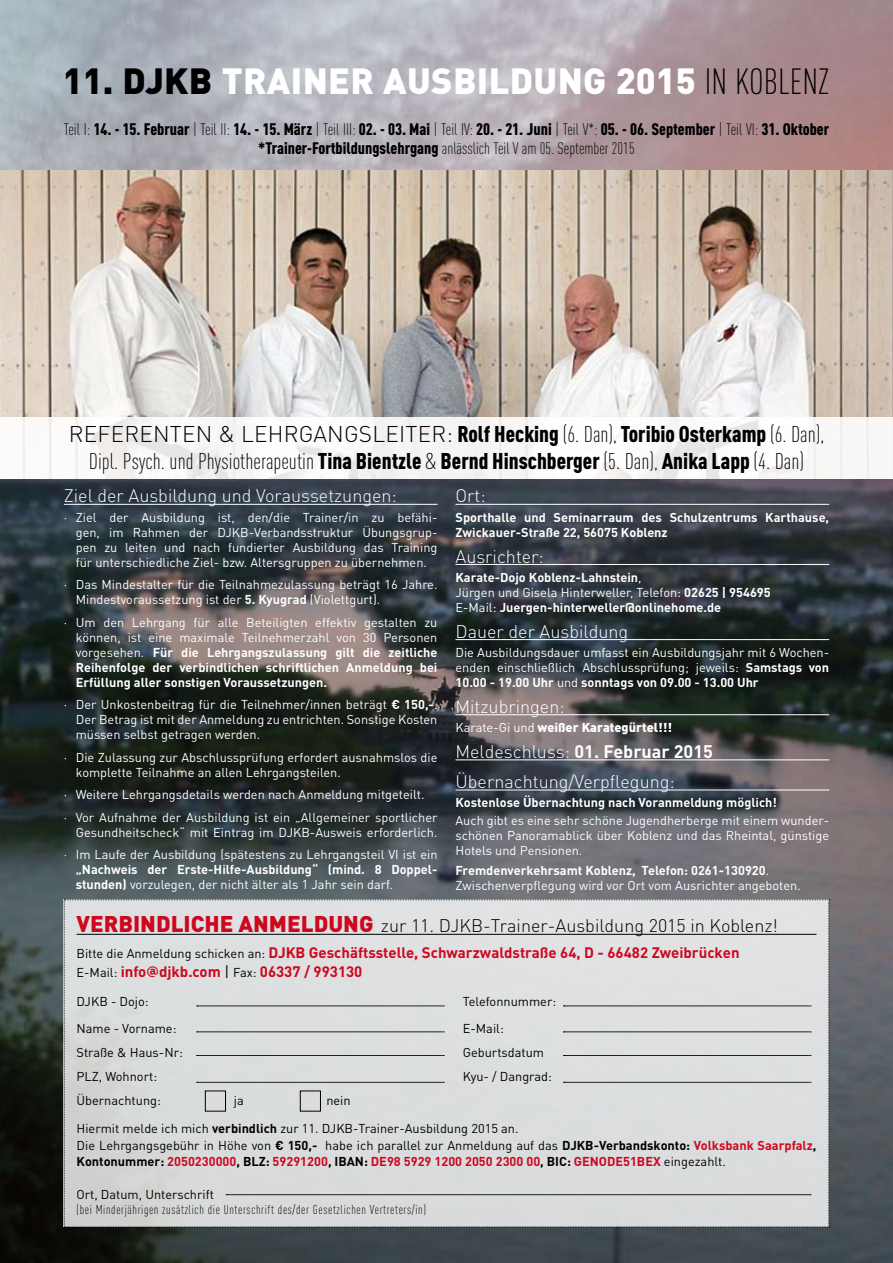
<style>
.page{position:relative;width:893px;height:1263px;background:#fff}
.page>*{position:absolute;margin:0;border:0;box-sizing:border-box;transform-origin:0 0}
.t1{font:900 36px "DIN Pro";color:#000}
.t2{font:300 36px "DIN Cond";color:#000}
.t3{font:900 36px "DIN Pro";color:#fff}
.t4{font:900 22.5px/27px "DIN Cond";color:#000}
.t5{font:300 22.5px "DIN Pro";letter-spacing:.01em;color:#000}
.t6{font:900 22.5px "DIN Pro";color:#cd071e}
.t7{font:300 18px/30.2px "DIN Pro";color:#fff}
.t8{font:300 18px "DIN Pro";color:#000}
.t9{font:900 16.5px/19.5px "DIN Cond";color:#000;text-align:center}
.t10{font:700 15px/19.5px "DIN Pro";color:#cd071e}
.t11{font:12.75px/15px "DIN Pro";color:#fff}
.t12{font:700 12.75px/15px "DIN Pro";color:#fff}
.t13{font:12.75px/16.5px "DIN Pro";color:#000}
.t14{font:300 12.75px "DIN Cond";letter-spacing:.05em;color:#000}
.t15{font:900 12.75px "DIN Pro";color:#fff}
.s1{color:#fff}
.s2{font-family:"DIN Pro";font-weight:900;color:#fff}
.s3{font-weight:300}
.s4{font-family:"DIN Pro";font-weight:300}
.s5{font-weight:700}
.s6{font-weight:400}
.s7{font-weight:900;font-size:22.5px;color:#cd071e}
.s8{font-weight:400;font-size:12.75px;color:#000}
.s9{font-family:"Interstate";font-weight:900}
.s10{font-weight:400;color:#000}
.s11{font-weight:700;color:#cd071e}
</style>
<div class="page">
<img style="left:0;top:478px;width:893px;height:785px">
<img style="left:0;top:0;width:893px;height:417px">
<hr style="left:64px;top:504px;width:373px;height:1px;background:#fff">
<hr style="left:455px;top:504px;width:374px;height:1px;background:#fff">
<hr style="left:455px;top:564px;width:374px;height:1px;background:#fff">
<hr style="left:455px;top:639px;width:374px;height:1px;background:#fff">
<hr style="left:455px;top:714px;width:374px;height:1px;background:#fff">
<hr style="left:455px;top:760px;width:374px;height:1px;background:#fff">
<hr style="left:455px;top:790px;width:374px;height:1px;background:#fff">
<svg style="left:64px;top:899px;width:766px;height:328px;background:#d7d9da"></svg>
<svg style="left:23px;top:417px;width:870px;height:61px"></svg>
<h1 class="t1" style="left:63px;top:57px;width:182px">11. DJKB <span class="s1">TRAINER</span></h1>
<h1 class="t3" style="left:383px;top:57px;width:24px">AUS</h1>
<h1 class="t3" style="left:453px;top:57px;width:46px">BILDUN</h1>
<h1 class="t2" style="left:583px;top:61px;width:245px"><span class="s2">G 2015</span> in Koblenz</h1>
<p class="t9" style="left:64px;top:119px;width:767px"><span class="s3">Teil I:</span> 14. - 15. Februar <span class="s3">| Teil II :</span> 14. - 15. März <span class="s3">| Teil III :</span> 02. - 03. Mai <span class="s3">| Teil IV:</span> 20. - 21. Juni <span class="s3">| Teil V*:</span> 05. - 06. September <span class="s3">| Teil VI :</span> 31. Oktober *Trainer-Fortbildungslehrgang <span class="s3">anlässlich Teil V am 05. September 2015</span></p>
<h2 class="t4" style="left:89px;top:419px;width:737px;text-indent:358px"><span class="s4">:</span> Rolf Hecking <span class="s3">(6. Dan),</span> Toribio Osterkamp <span class="s3">(6. Dan),<br>Dipl. Psych. und Physiotherapeutin</span> Tina Bientzle <span class="s3">&amp;</span> Bernd Hinschberger <span class="s3">(5. Dan),</span> Anika Lapp <span class="s3">(4. Dan)</span></h2>
<h2 class="t5" style="left:69px;top:418px;width:30px">Refere</h2>
<h2 class="t5" style="left:153px;top:418px;width:117px">nten &amp; Lehrga</h2>
<h2 class="t5" style="left:327px;top:418px;width:31px">ngsleiter</h2>
<h3 class="t7" style="left:64px;top:480px;width:335px">Ziel der Ausbildung und Voraussetzungen:</h3>
<p class="t11" style="left:76px;top:509px;width:363px;text-align:justify;text-indent:-12px">· Ziel der Ausbildung ist, den/die Trainer/in zu befähi&shy;gen, im Rahmen der DJKB-Verbandsstruktur Übungsgrup&shy;pen zu leiten und nach fundierter Ausbildung das Training für unterschiedliche Ziel- bzw. Altersgruppen zu übernehmen.</p>
<p class="t11" style="left:76px;top:576px;width:363px;text-indent:-12px">· Das Mindestalter für die Teilnahmezulassung beträgt 16 Jahre.<br>Mindestvoraussetzung ist der <span class="s5">5. Kyugrad</span> (Violettgurt).</p>
<p class="t12" style="left:76px;top:614px;width:363px;text-align:justify;text-indent:-12px"><span class="s6">· U m den Lehrgang für alle Beteiligten effektiv gestalten zu können, ist eine maximale Teilnehmerzahl von 30 Personen vorgesehen.</span> Für die Lehrgangszulassung gilt die zeitliche Reihenfolge der verbindlichen schriftlichen Anmeldung bei Erfüllung aller sonstigen Voraussetzungen.</p>
<p class="t11" style="left:76px;top:696px;width:363px;text-align:justify;text-indent:-12px">· Der U nkostenbeitrag für die Teilnehmer/innen beträgt <span class="s5">€ 150,-</span>.<br>Der Betrag ist mit der Anmeldung zu entrichten. Sonstige Kosten müssen selbst getragen werden.</p>
<p class="t11" style="left:76px;top:749px;width:363px;text-indent:-12px">· Die Zulassung zur Abschlussprüfung erfordert ausnahmslos die komplette Teilnahme an allen Lehrgangsteilen.</p>
<p class="t11" style="left:64px;top:783px;width:375px;line-height:22.5px">· Weitere Lehrgangsdetails werden nach Anmeldung mitgeteilt.<br>· Vor Aufnahme der Ausbildung ist ein „Allgemeiner sportlicher</p>
<p class="t11" style="left:64px;top:820px;width:375px;line-height:22.5px">Gesundheitscheck“ mit Eintrag im DJKB-Ausweis erforderlich. · Im Laufe der Ausbildung (spätestens zu Lehrgangsteil VI ist ein</p>
<p class="t12" style="left:76px;top:861px;width:363px">„Nachweis der Erste-Hilfe-Ausbildung“ (mind. 8 Doppel&shy;stunden) <span class="s6">vorzulegen, der nicht älter als 1 Jahr sein darf.</span></p>
<h3 class="t7" style="left:455px;top:480px;width:32px">Ort:</h3>
<p class="t12" style="left:455px;top:509px;width:375px">Sporthalle und Seminarraum des Schulzentrums Karthause,<br>Zwickauer-Straße 22, 56075 Koblenz</p>
<h3 class="t7" style="left:455px;top:540px;width:90px">Ausrichter:</h3>
<p class="t12" style="left:455px;top:569px;width:317px">Karate-Dojo Koblenz-Lahnstein<span class="s6">,<br>Jürgen und Gisela Hinterweller, Telefon:</span> 02625 | 954695<br><span class="s6">E-Mail:</span> Juergen-hinterweller@onlinehome.de</p>
<h3 class="t7" style="left:455px;top:615px;width:174px">Dauer der Ausbildung</h3>
<p class="t11" style="left:455px;top:644px;width:375px;text-align:justify">Die Ausbildungsdauer umfasst ein Ausbildungsjahr mit 6 Wochen&shy;enden einschließlich Abschlussprüfung; jeweils: <span class="s5">Samstags von 10.00 - 19.00 Uhr</span> und <span class="s5">sonntags von 09.00 - 13.00 Uhr</span></p>
<h3 class="t7" style="left:455px;top:690px;width:111px">Mitzubringen:</h3>
<p class="t15" style="left:455px;top:719px;width:218px"><span class="s6">Karate-Gi und</span> weißer Karategürtel!!!</p>
<h3 class="t7" style="left:455px;top:736px;width:259px">Meldeschluss: <span class="s5">01. Februar 2015<br></span>Ü bernachtung/Verpflegung:</h3>
<p class="t12" style="left:455px;top:795px;width:323px">Kostenlose Übernachtung nach Voranmeldung möglich!</p>
<p class="t11" style="left:455px;top:813px;width:375px;text-align:justify">Auch gibt es eine sehr schöne Jugendherberge mit einem wunder&shy;schönen Panoramablick über Koblenz und das Rheintal, günstige Hotels und Pensionen.</p>
<p class="t11" style="left:455px;top:862px;width:347px"><span class="s5">Fremdenverkehrsamt Koblenz, Telefon: 0261-130920</span>.<br>Zwischenverpflegung wird vor Ort vom Ausrichter angeboten.</p>
<h2 class="t6" style="left:77px;top:909px;width:70px">VERBINDLICHE</h2>
<h2 class="t6" style="left:238px;top:909px;width:16px">ANMELDUN</h2>
<h3 class="t8" style="left:359px;top:914px;width:420px"><span class="s7">G</span> zur 11. DJKB-Trainer-Ausbildung 2015 in Koblenz!</h3>
<p class="t10" style="left:77px;top:942px;width:665px"><span class="s8">B itte die Anmeldung schicken an:</span> DJKB Geschäftsstelle, Schwarzwaldstraße 64, D - 66482 Zweibrücken<br><span class="s8">E-Mail:</span> info<span class="s9">@</span>djkb.com <span class="s10">|</span> <span class="s8">Fax:</span> 06337 / 993130</p>
<p class="t13" style="left:77px;top:992px;width:74px">DJKB - Dojo:</p>
<p class="t13" style="left:463px;top:992px;width:95px">Telefonnummer:</p>
<p class="t13" style="left:77px;top:1019px;width:101px">Name - Vorname:</p>
<p class="t13" style="left:463px;top:1019px;width:42px">E-Mail:</p>
<p class="t13" style="left:77px;top:1043px;width:108px">Straße &amp; Haus-N r:</p>
<p class="t13" style="left:463px;top:1043px;width:83px">Geburtsdatum</p>
<p class="t13" style="left:77px;top:1067px;width:82px">PLZ, Wohnort:</p>
<p class="t13" style="left:463px;top:1067px;width:91px">Kyu- / Dangrad:</p>
<p class="t13" style="left:77px;top:1091px;width:86px">Übernachtung:</p>
<p class="t13" style="left:234px;top:1091px;width:11px">ja</p>
<p class="t13" style="left:326px;top:1091px;width:26px">nein</p>
<p class="t13" style="left:77px;top:1120px;width:741px">Hiermit melde ich mich <span class="s5">verbindlich</span> zur 11. DJKB-Trainer-Ausbildung 2015 an.<br>Die Lehrgangsgebühr in Höhe von <span class="s5">€ 150,-</span> habe ich parallel zur Anmeldung auf das <span class="s5">DJKB-Verbandskonto:</span> <span class="s11">Volksbank Saarpfalz</span><span class="s5">,<br>Kontonummer:</span> <span class="s11">2050230000</span><span class="s5">, BLZ:</span> <span class="s11">59291200</span><span class="s5">, IBAN:</span> <span class="s11">DE98 5929 1200 2050 2300 00</span><span class="s5">, BIC:</span> <span class="s11">GENODE51BEX</span> eingezahlt.</p>
<p class="t13" style="left:77px;top:1186px;width:139px">Ort, Datum, U nterschrift</p>
<p class="t14" style="left:77px;top:1202px;width:351px">(bei Minderjährigen zusätzlich die Unterschrift des/der Gesetzlichen Vertreters/in)</p>
</div>
